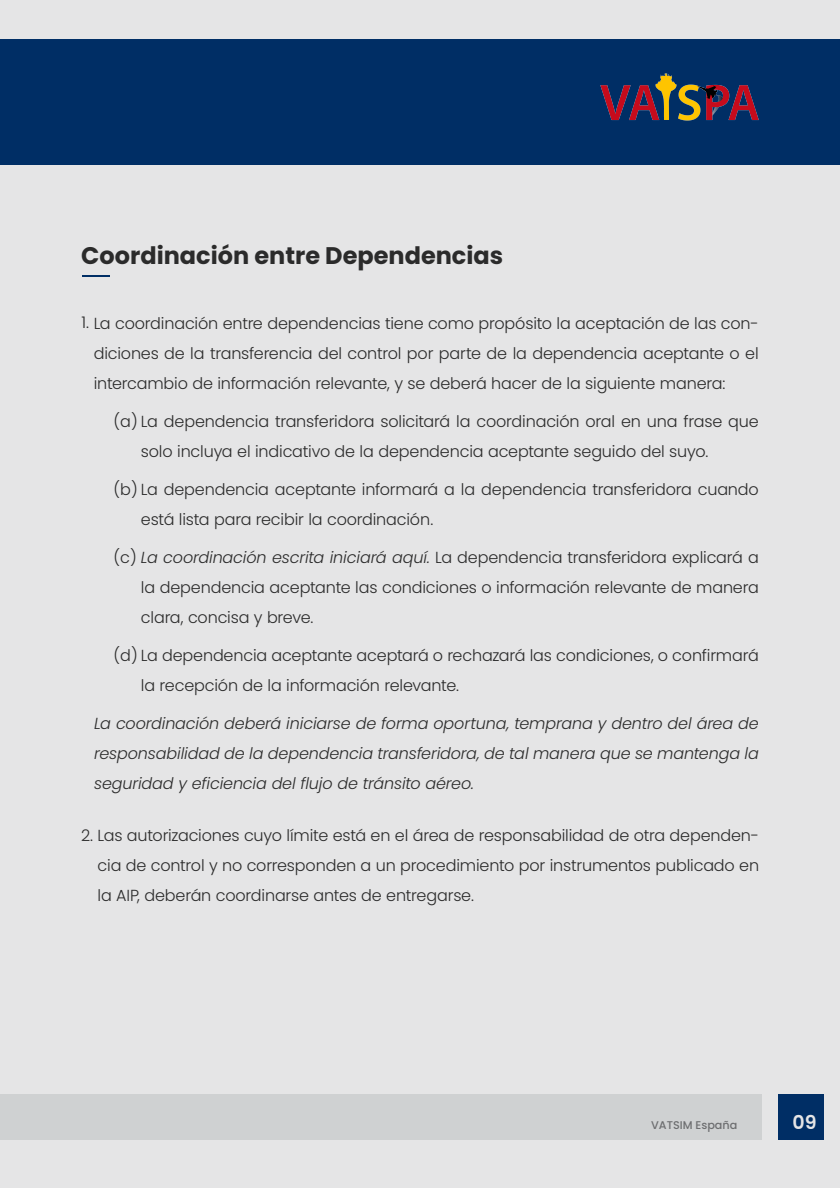
<style>
.page{position:relative;width:840px;height:1188px;background:#e5e5e6}
.page>*{position:absolute;margin:0;border:0;box-sizing:border-box;transform-origin:0 0}
.t1{font:700 24px "Poppins";color:#2b2b2b}
.t2{font:600 19px "Poppins";color:#e5e5e6}
.t3{font:300 16px/30px "Poppins";letter-spacing:-.01em;color:#2b2b2b;text-align:justify}
.t4{font:italic 300 16px/30px "Poppins";letter-spacing:-.01em;color:#2b2b2b;text-align:justify}
.t5{font:500 11.2px "Poppins";color:#6d6e70}
.s1{font-style:italic}
</style>
<div class="page">
<div style="left:0;top:1094px;width:761px;height:46px;background:#cfd1d2"></div>
<div style="left:0;top:40px;width:840px;height:125px;background:#002e65"></div>
<img style="left:601px;top:74px;width:158px;height:47px">
<div style="left:778px;top:1094px;width:46px;height:46px;background:#002e65"></div>
<hr style="left:82px;top:275px;width:28px;height:2px;background:#002e65">
<h1 class="t1" style="left:81px;top:242px;width:424px">Coordinación entre Dependencias</h1>
<p class="t3" style="left:94px;top:308px;width:667px;text-indent:-12px">1. La coordinación entre dependencias tiene como propósito la aceptación de las con&shy;diciones de la transferencia del control por parte de la dependencia aceptante o el intercambio de información relevante, y se deberá hacer de la siguiente manera:</p>
<p class="t3" style="left:141px;top:406px;width:619px;text-indent:-27px">(a) La dependencia transferidora solicitará la coordinación oral en una frase que solo incluya el indicativo de la dependencia aceptante seguido del suyo.</p>
<p class="t3" style="left:141px;top:474px;width:619px;text-indent:-27px">(b) La dependencia aceptante informará a la dependencia transferidora cuando está lista para recibir la coordinación.</p>
<p class="t3" style="left:141px;top:542px;width:619px;text-indent:-27px">(c) <span class="s1">La coordinación escrita iniciará aquí.</span> La dependencia transferidora explicará a la dependencia aceptante las condiciones o información relevante de manera clara, concisa y breve.</p>
<p class="t3" style="left:141px;top:640px;width:619px;text-indent:-27px">(d) La dependencia aceptante aceptará o rechazará las condiciones, o confirmará la recepción de la información relevante.</p>
<p class="t4" style="left:94px;top:709px;width:666px">La coordinación deberá iniciarse de forma oportuna, temprana y dentro del área de responsabilidad de la dependencia transferidora, de tal manera que se mantenga la seguridad y eficiencia del flujo de tránsito aéreo.</p>
<p class="t3" style="left:98px;top:820px;width:663px;text-indent:-16px">2. Las autorizaciones cuyo límite está en el área de responsabilidad de otra dependen&shy;cia de control y no corresponden a un procedimiento por instrumentos publicado en la AIP, deberán coordinarse antes de entregarse.</p>
<p class="t5" style="left:651px;top:1119px;width:88px">VATSIM España</p>
<p class="t2" style="left:792px;top:1112px;width:26px">09</p>
</div>
